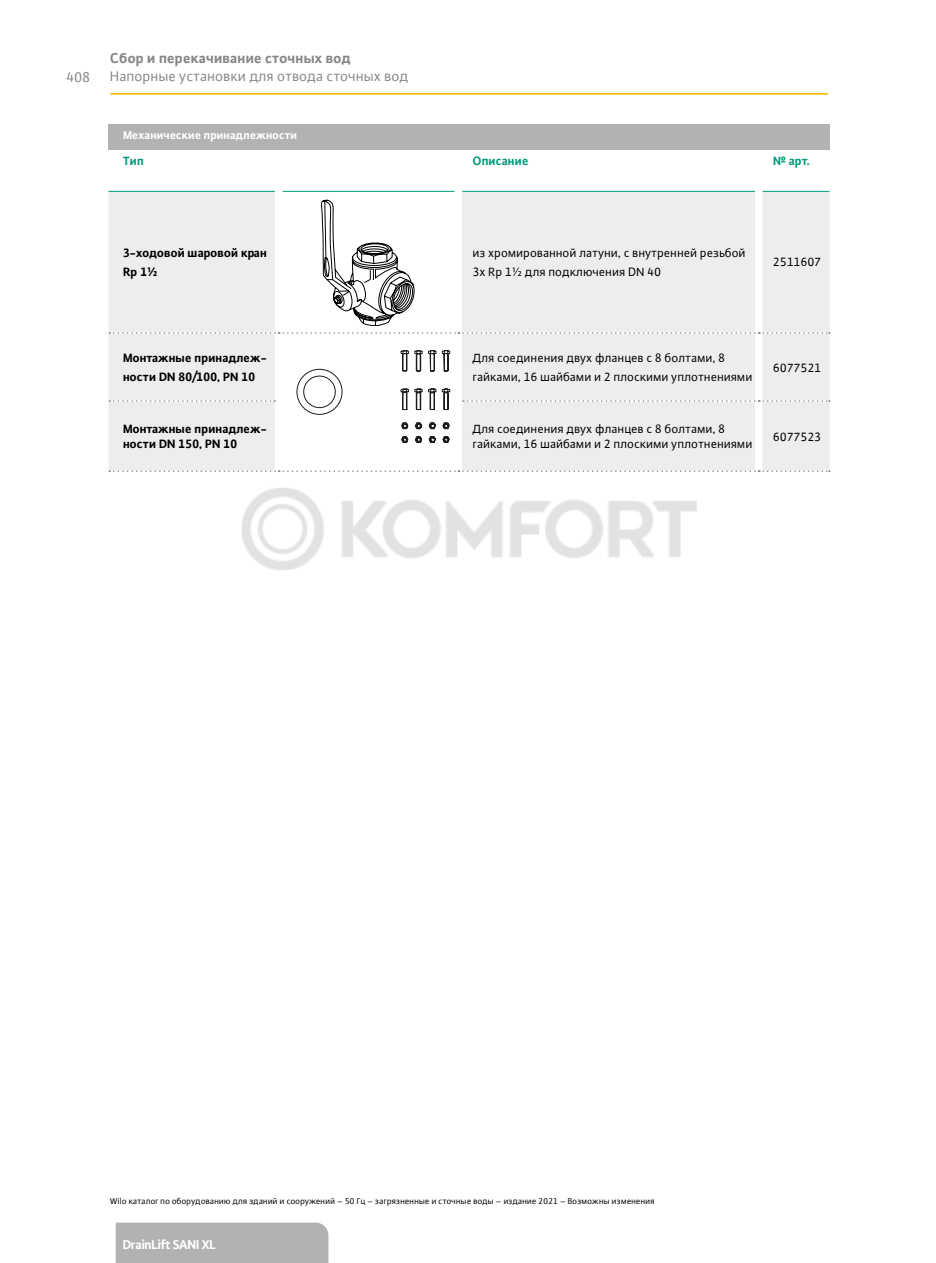
<style>
.page{position:relative;width:936px;height:1263px;background:#fff}
.page>*{position:absolute;margin:0;border:0;box-sizing:border-box;transform-origin:0 0}
.t1{font:15px "WILO Plus FM";color:#878787}
.t2{font:700 15px "WILO Plus FM";color:#878787}
.t3{font:700 13.5px "WILO Plus FM";letter-spacing:-.03em;color:#fff}
.t4{font:12.75px/18.8px "WILO Plus Global";color:#000}
.t5{font:700 12.75px/18.8px "WILO Plus Global";color:#000}
.t6{font:700 12.75px "WILO Plus Global";color:#009c7b}
.t7{font:700 12px "WILO Plus Global";color:#fff}
.t8{font:9px "WILO Plus FM";color:#000}
</style>
<div class="page">
<hr style="left:110px;top:93px;width:718px;height:2px;background:#f9b000">
<div style="left:116px;top:1222px;width:212px;height:41px;background:#b3b2b2"></div>
<div style="left:108px;top:125px;width:721px;height:25px;background:#b3b2b2"></div>
<svg style="left:108px;top:192px;width:721px;height:279px;fill:#ededed"></svg>
<hr style="left:108px;top:191px;width:167px;height:1px;background:#009c7b">
<hr style="left:282px;top:191px;width:172px;height:1px;background:#009c7b">
<hr style="left:462px;top:191px;width:293px;height:1px;background:#009c7b">
<hr style="left:762px;top:191px;width:67px;height:1px;background:#009c7b">
<div style="left:275px;top:191px;width:7px;height:141px;background:#fff"></div>
<div style="left:454px;top:191px;width:8px;height:141px;background:#fff"></div>
<div style="left:755px;top:191px;width:7px;height:141px;background:#fff"></div>
<div style="left:275px;top:334px;width:7px;height:67px;background:#fff"></div>
<div style="left:454px;top:334px;width:8px;height:67px;background:#fff"></div>
<div style="left:755px;top:334px;width:7px;height:66px;background:#fff"></div>
<div style="left:275px;top:401px;width:7px;height:69px;background:#fff"></div>
<div style="left:454px;top:401px;width:8px;height:69px;background:#fff"></div>
<div style="left:755px;top:402px;width:7px;height:68px;background:#fff"></div>
<svg style="left:109px;top:332px;width:720px;height:2px"></svg>
<svg style="left:109px;top:400px;width:166px;height:2px"></svg>
<svg style="left:463px;top:400px;width:366px;height:2px"></svg>
<svg style="left:109px;top:470px;width:720px;height:2px"></svg>
<svg style="left:321px;top:200px;width:93px;height:126px"></svg>
<svg style="left:296px;top:350px;width:154px;height:93px"></svg>
<img style="left:242px;top:488px;width:455px;height:82px">
<p class="t1" style="left:66px;top:68px;width:26px">408</p>
<p class="t2" style="left:110px;top:48px;width:242px">Сбор и перекачивание сточных вод</p>
<p class="t1" style="left:110px;top:66px;width:300px">Напорные установки для отвода cточных вод</p>
<p class="t7" style="left:123px;top:128px;width:176px">Механические принадлежности</p>
<p class="t6" style="left:123px;top:153px;width:22px">Тип</p>
<p class="t6" style="left:473px;top:153px;width:57px">Описание</p>
<p class="t6" style="left:773px;top:153px;width:38px">№ арт.</p>
<p class="t5" style="left:123px;top:243px;width:145px">3-ходовой шаровой кран<br>Rp 1½</p>
<p class="t4" style="left:473px;top:243px;width:274px">из хромированной латуни, с внутренней резьбой<br>3x Rp 1½ для подключения DN 40</p>
<p class="t4" style="left:773px;top:253px;width:50px">2511607</p>
<p class="t5" style="left:123px;top:348px;width:145px">Монтажные принадлеж&shy;ности DN 80/100, PN 10</p>
<p class="t4" style="left:473px;top:348px;width:281px">Для соединения двух фланцев с 8 болтами, 8 гайками, 16 шайбами и 2 плоскими уплотнениями</p>
<p class="t4" style="left:773px;top:358px;width:50px">6077521</p>
<p class="t5" style="left:123px;top:421px;width:145px;line-height:15.3px">Монтажные принадлеж&shy;ности DN 150, PN 10</p>
<p class="t4" style="left:473px;top:421px;width:281px;line-height:15.3px">Для соединения двух фланцев с 8 болтами, 8 гайками, 16 шайбами и 2 плоскими уплотнениями</p>
<p class="t4" style="left:773px;top:427px;width:50px">6077523</p>
<p class="t8" style="left:110px;top:1196px;width:546px">Wilo каталог по оборудованию для зданий и сооружений – 50 Гц – загрязненные и сточные воды – издание 2021 – Возможны изменения</p>
<p class="t3" style="left:123px;top:1235px;width:95px">DrainLift SANI XL</p>
</div>
